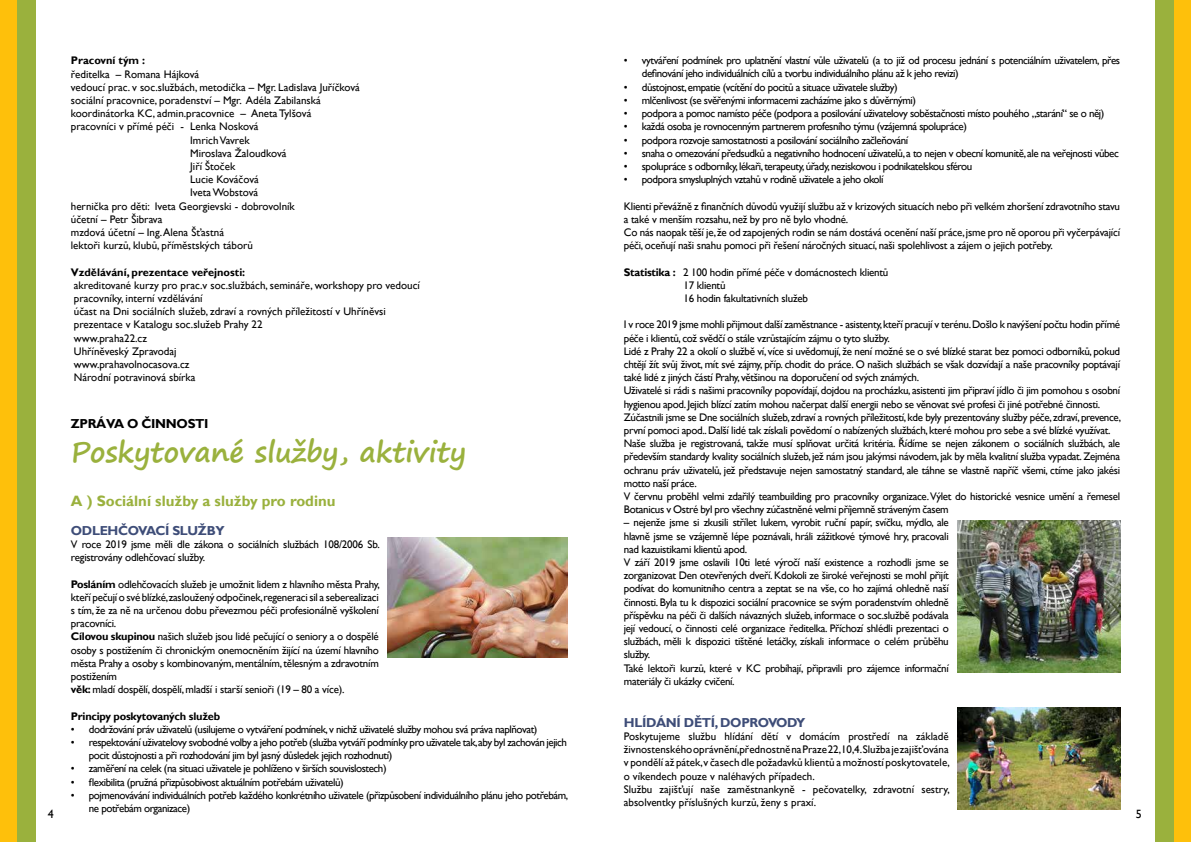
<style>
.page{position:relative;width:1191px;height:842px;background:#fff}
.page>*{position:absolute;margin:0;border:0;box-sizing:border-box;transform-origin:0 0}
.t1{font:700 28px "Segoe Print";color:#9ab13d}
.t2{font:700 15px "Gill Sans";color:#9ab13d}
.t3{font:700 13px "Gill Sans";letter-spacing:-.025em;color:#3e4d78}
.t4{font:700 13px "Gill Sans";letter-spacing:-.025em;color:#000}
.t5{font:12px "Gill Sans";color:#000}
.t6{font:11px/13.2px "Gill Sans";letter-spacing:-.03em;color:#000}
.t7{font:11px/13.2px "Gill Sans";color:#000}
.t8{font:700 11px "Gill Sans";color:#000}
.t9{font:700 11px "Gill Sans";letter-spacing:-.02em;color:#000}
.s1{font-weight:700}
</style>
<div class="page">
<div style="left:0;top:0;width:36px;height:842px;background:#9ab13d"></div>
<div style="left:1154px;top:0;width:37px;height:842px;background:#9ab13d"></div>
<div style="left:1174px;top:0;width:17px;height:842px;background:#fec00b"></div>
<div style="left:0;top:0;width:17px;height:842px;background:#fec00b"></div>
<img style="left:387px;top:538px;width:180px;height:119px">
<img style="left:957px;top:708px;width:163px;height:101px">
<img style="left:957px;top:521px;width:163px;height:152px">
<p class="t6" style="left:642px;top:54px;width:480px;text-indent:-18px">• vytváření podmínek pro uplatnění vlastní vůle uživatelů (a to již od procesu jednání s potenciálním uživatelem, přes definování jeho individuálních cílů a tvorbu individuálního plánu až k jeho revizi)</p>
<p class="t6" style="left:624px;top:81px;width:275px">• důstojnost, empatie (vcítění do pocitů a situace uživatele služby)</p>
<p class="t6" style="left:624px;top:94px;width:294px">• mlčenlivost (se svěřenými informacemi zacházíme jako s důvěrnými)</p>
<p class="t6" style="left:624px;top:107px;width:482px">• podpora a pomoc namísto péče (podpora a posilování uživatelovy soběstačnosti místo pouhého „starání“ se o něj)</p>
<p class="t6" style="left:624px;top:120px;width:344px">• každá osoba je rovnocenným partnerem profesního týmu (vzájemná spolupráce)</p>
<p class="t6" style="left:624px;top:133px;width:286px">• podpora rozvoje samostatnosti a posilování sociálního začleňování</p>
<p class="t6" style="left:624px;top:147px;width:496px">• snaha o omezování předsudků a negativního hodnocení uživatelů, a to nejen v obecní komunitě, ale na veřejnosti vůbec</p>
<p class="t6" style="left:624px;top:160px;width:350px">• spolupráce s odborníky, lékaři, terapeuty, úřady, neziskovou i podnikatelskou sférou</p>
<p class="t6" style="left:624px;top:173px;width:261px">• podpora smysluplných vztahů v rodině uživatele a jeho okolí</p>
<p class="t6" style="left:624px;top:199px;width:498px">Klienti převážně z finančních důvodů využijí službu až v krizových situacích nebo při velkém zhoršení zdravotního stavu a také v menším rozsahu, než by pro ně bylo vhodné.<br>Co nás naopak těší je, že od zapojených rodin se nám dostává ocenění naší práce, jsme pro ně oporou při vyčerpávající péči, oceňují naši snahu pomoci při řešení náročných situací, naši spolehlivost a zájem o jejich potřeby.</p>
<p class="t6" style="left:683px;top:265px;width:206px;text-indent:-60px"><span class="s1">Statistika :</span> 2 100 hodin přímé péče v domácnostech klientů<br>17 klientů<br>16 hodin fakultativních služeb</p>
<p class="t6" style="left:624px;top:318px;width:499px">I v roce 2019 jsme mohli přijmout další zaměstnance - asistenty, kteří pracují v terénu. Došlo k navýšení počtu hodin přímé péče i klientů, což svědčí o stále vzrůstajícím zájmu o tyto služby.<br>Lidé z Prahy 22 a okolí o službě ví, více si uvědomují, že není možné se o své blízké starat bez pomoci odborníků, pokud chtějí žít svůj život, mít své zájmy, příp. chodit do práce. O našich službách se však dozvídají a naše pracovníky poptávají také lidé z jiných částí Prahy, většinou na doporučení od svých známých.<br>Uživatelé si rádi s našimi pracovníky popovídají, dojdou na procházku, asistenti jim připraví jídlo či jim pomohou s osobní hygienou apod. Jejich blízcí zatím mohou načerpat další energii nebo se věnovat své profesi či jiné potřebné činnosti.<br>Zúčastnili jsme se Dne sociálních služeb, zdraví a rovných příležitostí, kde byly prezentovány služby péče, zdraví, prevence, první pomoci apod.. Další lidé tak získali povědomí o nabízených službách, které mohou pro sebe a své blízké využívat.<br>Naše služba je registrovaná, takže musí splňovat určitá kritéria. Řídíme se nejen zákonem o sociálních službách, ale především standardy kvality sociálních služeb, jež nám jsou jakýmsi návodem, jak by měla kvalitní služba vypadat. Zejména ochranu práv uživatelů, jež představuje nejen samostatný standard, ale táhne se vlastně napříč všemi, ctíme jako jakési motto naší práce.<br>V červnu proběhl velmi zdařilý teambuilding pro pracovníky organizace. Výlet do historické vesnice umění a řemesel Botanicus v Ostré byl pro všechny zúčastněné velmi příjemně stráveným časem</p>
<p class="t6" style="left:624px;top:516px;width:326px">– nejenže jsme si zkusili střílet lukem, vyrobit ruční papír, svíčku, mýdlo, ale hlavně jsme se vzájemně lépe poznávali, hráli zážitkové týmové hry, pracovali nad kazuistikami klientů apod.<br>V září 2019 jsme oslavili 10ti leté výročí naší existence a rozhodli jsme se zorganizovat Den otevřených dveří. Kdokoli ze široké veřejnosti se mohl přijít podívat do komunitního centra a zeptat se na vše, co ho zajímá ohledně naší činnosti. Byla tu k dispozici sociální pracovnice se svým poradenstvím ohledně příspěvku na péči či dalších návazných služeb, informace o soc.službě podávala její vedoucí, o činnosti celé organizace ředitelka. Příchozí shlédli prezentaci o službách, měli k dispozici tištěné letáčky, získali informace o celém průběhu služby.<br>Také lektoři kurzů, které v KC probíhají, připravili pro zájemce informační materiály či ukázky cvičení.</p>
<p class="t3" style="left:624px;top:714px;width:183px">HLÍDÁNÍ DĚTÍ, DOPROVODY</p>
<p class="t7" style="left:624px;top:730px;width:327px">Poskytujeme službu hlídání dětí v domácím prostředí na základě živnostenského oprávnění,přednostně na Praze 22,10,4. Služba je zajišťována v pondělí až pátek, v časech dle požadavků klientů a možností poskytovatele, o víkendech pouze v naléhavých případech.<br>Službu zajišťují naše zaměstnankyně - pečovatelky, zdravotní sestry, absolventky příslušných kurzů, ženy s praxí.</p>
<p class="t8" style="left:71px;top:54px;width:76px">Pracovní tým :</p>
<p class="t7" style="left:71px;top:67px;width:130px">ředitelka – Romana Hájková</p>
<p class="t7" style="left:71px;top:81px;width:290px">vedoucí prac. v soc.službách, metodička – Mgr. Ladislava Juříčková</p>
<p class="t7" style="left:71px;top:94px;width:251px">sociální pracovnice, poradenství – Mgr. Adéla Zabilanská</p>
<p class="t7" style="left:71px;top:107px;width:242px">koordinátorka KC, admin.pracovnice – Aneta Tylšová</p>
<p class="t7" style="left:71px;top:120px;width:189px">pracovníci v přímé péči - Lenka Nosková</p>
<p class="t7" style="left:190px;top:133px;width:61px">Imrich Vavrek</p>
<p class="t7" style="left:190px;top:147px;width:98px">Miroslava Žaloudková</p>
<p class="t7" style="left:190px;top:160px;width:47px">Jiří Štoček</p>
<p class="t7" style="left:190px;top:173px;width:70px">Lucie Kováčová</p>
<p class="t7" style="left:190px;top:186px;width:69px">Iveta Wobstová</p>
<p class="t7" style="left:71px;top:199px;width:225px">hernička pro děti: Iveta Georgievski - dobrovolník</p>
<p class="t7" style="left:71px;top:213px;width:93px">účetní – Petr Šibrava</p>
<p class="t7" style="left:71px;top:226px;width:155px">mzdová účetní – Ing. Alena Šťastná</p>
<p class="t7" style="left:71px;top:239px;width:184px">lektoři kurzů, klubů, příměstských táborů</p>
<p class="t8" style="left:71px;top:265px;width:176px">Vzdělávání, prezentace veřejnosti:</p>
<p class="t7" style="left:74px;top:279px;width:347px">akreditované kurzy pro prac.v soc.službách, semináře, workshopy pro vedoucí pracovníky, interní vzdělávání<br>účast na Dni sociálních služeb, zdraví a rovných příležitostí v Uhříněvsi prezentace v Katalogu soc.služeb Prahy 22<br>www.praha22.cz<br>Uhříněveský Zpravodaj<br>www.prahavolnocasova.cz<br>Národní potravinová sbírka</p>
<p class="t4" style="left:71px;top:416px;width:139px">ZPRÁVA O ČINNOSTI</p>
<h1 class="t1" style="left:71px;top:426px;width:397px">Poskytované služby, aktivity</h1>
<h2 class="t2" style="left:71px;top:492px;width:266px">A ) Sociální služby a služby pro rodinu</h2>
<p class="t3" style="left:71px;top:522px;width:155px">ODLEHČOVACÍ SLUŽBY</p>
<p class="t6" style="left:71px;top:538px;width:310px">V roce 2019 jsme měli dle zákona o sociálních službách 108/2006 Sb. registrovány odlehčovací služby.</p>
<p class="t6" style="left:71px;top:577px;width:310px"><span class="s1">Posláním</span> odlehčovacích služeb je umožnit lidem z hlavního města Prahy, kteří pečují o své blízké,zasloužený odpočinek,regeneraci sil a seberealizaci s tím, že za ně na určenou dobu převezmou péči profesionálně vyškolení pracovníci.<br><span class="s1">Cílovou skupinou</span> našich služeb jsou lidé pečující o seniory a o dospělé osoby s postižením či chronickým onemocněním žijící na území hlavního města Prahy a osoby s kombinovaným, mentálním, tělesným a zdravotním postižením<br><span class="s1">věk:</span> mladí dospělí, dospělí, mladší i starší senioři (19 – 80 a více).</p>
<p class="t9" style="left:71px;top:709px;width:151px">Principy poskytovaných služeb</p>
<p class="t6" style="left:71px;top:723px;width:468px">• dodržování práv uživatelů (usilujeme o vytváření podmínek, v nichž uživatelé služby mohou svá práva naplňovat)</p>
<p class="t6" style="left:89px;top:736px;width:480px;text-indent:-18px">• respektování uživatelovy svobodné volby a jeho potřeb (služba vytváří podmínky pro uživatele tak,aby byl zachován jejich pocit důstojnosti a při rozhodování jim byl jasný důsledek jejich rozhodnutí)</p>
<p class="t6" style="left:71px;top:762px;width:317px">• zaměření na celek (na situaci uživatele je pohlíženo v širších souvislostech)</p>
<p class="t6" style="left:71px;top:775px;width:274px">• flexibilita (pružná přizpůsobivost aktuálním potřebám uživatelů)</p>
<p class="t6" style="left:89px;top:789px;width:481px;text-indent:-18px">• pojmenovávání individuálních potřeb každého konkrétního uživatele (přizpůsobení individuálního plánu jeho potřebám, ne potřebám organizace)</p>
<p class="t5" style="left:48px;top:807px;width:7px">4</p>
<p class="t5" style="left:1136px;top:807px;width:7px">5</p>
</div>
